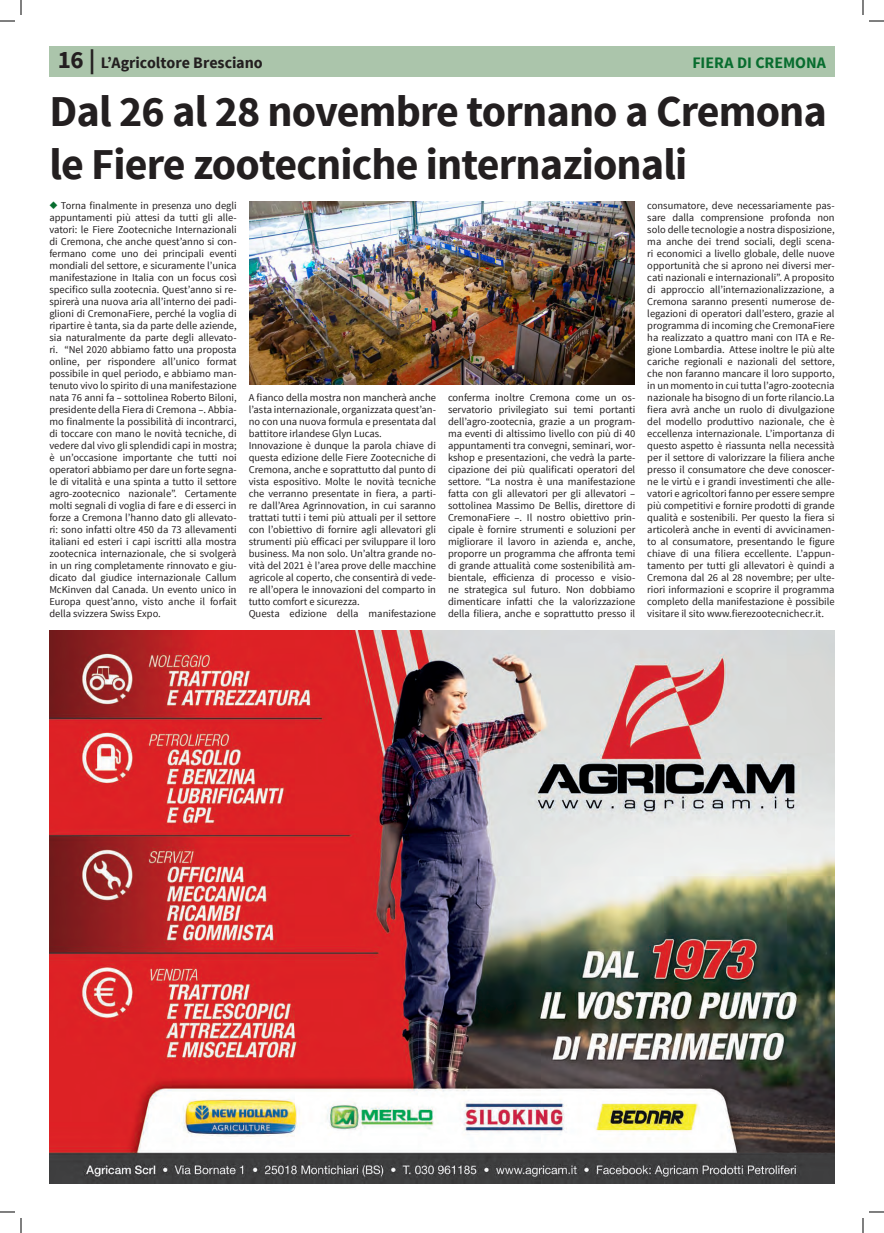
<style>
.page{position:relative;width:884px;height:1233px;background:#fff}
.page>*{position:absolute;margin:0;border:0;box-sizing:border-box;transform-origin:0 0}
.TITOLI_articoli_BIG{font:700 44px/52.8px "Source Sans Pro";letter-spacing:-.02em;color:#231f20}
.t1{font:700 16px "Source Sans Pro";letter-spacing:-.005em;color:#231f20}
.t2{font:700 16px "Source Sans Pro";color:#086d2f}
.Testo_lungo{font:10.5px/12px "Source Sans Pro";color:#231f20;text-align:justify}
.s1{font-size:25px}
.s2{color:#086d2f}
</style>
<div class="page">
<div style="left:49px;top:47px;width:786px;height:30px;background:#abc5ab"></div>
<img style="left:49px;top:630px;width:786px;height:553px">
<img style="left:249px;top:201px;width:386px;height:184px">
<svg style="left:0;top:1211px;width:15px;height:1px"></svg>
<svg style="left:869px;top:1211px;width:15px;height:1px"></svg>
<svg style="left:0;top:0;width:22px;height:22px"></svg>
<svg style="left:20px;top:1218px;width:2px;height:15px"></svg>
<svg style="left:862px;top:0;width:22px;height:22px"></svg>
<svg style="left:862px;top:1218px;width:2px;height:15px"></svg>
<p class="t1" style="left:58px;top:53px;width:206px"><span class="s1">16 |</span> L’Agricoltore Bresciano</p>
<p class="t2" style="left:692px;top:53px;width:135px">FIERA DI CREMONA</p>
<p class="TITOLI_articoli_BIG" style="left:49px;top:87px;width:779px">Dal 26 al 28 novembre tornano a Cremona le Fiere zootecniche internazionali</p>
<p class="Testo_lungo" style="left:49px;top:200px;width:189px"><span class="s2">◆</span> Torna finalmente in presenza uno degli appuntamenti più attesi da tutti gli alle&shy;vatori: le Fiere Zootecniche Internazionali di Cremona, che anche quest’anno si con&shy;fermano come uno dei principali eventi mondiali del settore, e sicuramente l’unica manifestazione in Italia con un focus così specifico sulla zootecnia. Quest’anno si re&shy;spirerà una nuova aria all’interno dei padi&shy;glioni di CremonaFiere, perché la voglia di ripartire è tanta, sia da parte delle aziende, sia naturalmente da parte degli allevato&shy;ri. “Nel 2020 abbiamo fatto una proposta online, per rispondere all’unico format possibile in quel periodo, e abbiamo man&shy;tenuto vivo lo spirito di una manifestazione nata 76 anni fa – sottolinea Roberto Biloni, presidente della Fiera di Cremona –. Abbia&shy;mo finalmente la possibilità di incontrarci, di toccare con mano le novità tecniche, di vedere dal vivo gli splendidi capi in mostra; è un’occasione importante che tutti noi operatori abbiamo per dare un forte segna&shy;le di vitalità e una spinta a tutto il settore agro-zootecnico nazionale”. Certamente molti segnali di voglia di fare e di esserci in forze a Cremona l’hanno dato gli allevato&shy;ri: sono infatti oltre 450 da 73 allevamenti italiani ed esteri i capi iscritti alla mostra zootecnica internazionale, che si svolgerà in un ring completamente rinnovato e giu&shy;dicato dal giudice internazionale Callum McKinven dal Canada. Un evento unico in Europa quest’anno, visto anche il forfait della svizzera Swiss Expo.</p>
<p class="Testo_lungo" style="left:249px;top:392px;width:189px">A fianco della mostra non mancherà anche l’asta internazionale, organizzata quest’an&shy;no con una nuova formula e presentata dal battitore irlandese Glyn Lucas.</p>
<p class="Testo_lungo" style="left:249px;top:440px;width:189px">Innovazione è dunque la parola chiave di questa edizione delle Fiere Zootecniche di Cremona, anche e soprattutto dal punto di vista espositivo. Molte le novità tecniche che verranno presentate in fiera, a parti&shy;re dall’Area Agrinnovation, in cui saranno trattati tutti i temi più attuali per il settore con l’obiettivo di fornire agli allevatori gli strumenti più efficaci per sviluppare il loro business. Ma non solo. Un’altra grande no&shy;vità del 2021 è l’area prove delle macchine agricole al coperto, che consentirà di vede&shy;re all’opera le innovazioni del comparto in tutto comfort e sicurezza.</p>
<p class="Testo_lungo" style="left:249px;top:608px;width:189px">Questa edizione della manifestazione</p>
<p class="Testo_lungo" style="left:448px;top:392px;width:189px">conferma inoltre Cremona come un os&shy;servatorio privilegiato sui temi portanti dell’agro-zootecnia, grazie a un program&shy;ma eventi di altissimo livello con più di 40 appuntamenti tra convegni, seminari, wor&shy;kshop e presentazioni, che vedrà la parte&shy;cipazione dei più qualificati operatori del settore. “La nostra è una manifestazione fatta con gli allevatori per gli allevatori – sottolinea Massimo De Bellis, direttore di CremonaFiere –. Il nostro obiettivo prin&shy;cipale è fornire strumenti e soluzioni per migliorare il lavoro in azienda e, anche, proporre un programma che affronta temi di grande attualità come sostenibilità am&shy;bientale, efficienza di processo e visio&shy;ne strategica sul futuro. Non dobbiamo dimenticare infatti che la valorizzazione della filiera, anche e soprattutto presso il</p>
<p class="Testo_lungo" style="left:647px;top:200px;width:189px">consumatore, deve necessariamente pas&shy;sare dalla comprensione profonda non solo delle tecnologie a nostra disposizione, ma anche dei trend sociali, degli scena&shy;ri economici a livello globale, delle nuove opportunità che si aprono nei diversi mer&shy;cati nazionali e internazionali”. A proposito di approccio all’internazionalizzazione, a Cremona saranno presenti numerose de&shy;legazioni di operatori dall’estero, grazie al programma di incoming che CremonaFiere ha realizzato a quattro mani con ITA e Re&shy;gione Lombardia. Attese inoltre le più alte cariche regionali e nazionali del settore, che non faranno mancare il loro supporto, in un momento in cui tutta l’agro-zootecnia nazionale ha bisogno di un forte rilancio.La fiera avrà anche un ruolo di divulgazione del modello produttivo nazionale, che è eccellenza internazionale. L’importanza di questo aspetto è riassunta nella necessità per il settore di valorizzare la filiera anche presso il consumatore che deve conoscer&shy;ne le virtù e i grandi investimenti che alle&shy;vatori e agricoltori fanno per essere sempre più competitivi e fornire prodotti di grande qualità e sostenibili. Per questo la fiera si articolerà anche in eventi di avvicinamen&shy;to al consumatore, presentando le figure chiave di una filiera eccellente. L’appun&shy;tamento per tutti gli allevatori è quindi a Cremona dal 26 al 28 novembre; per ulte&shy;riori informazioni e scoprire il programma completo della manifestazione è possibile visitare il sito www.fierezootecnichecr.it.</p>
</div>
